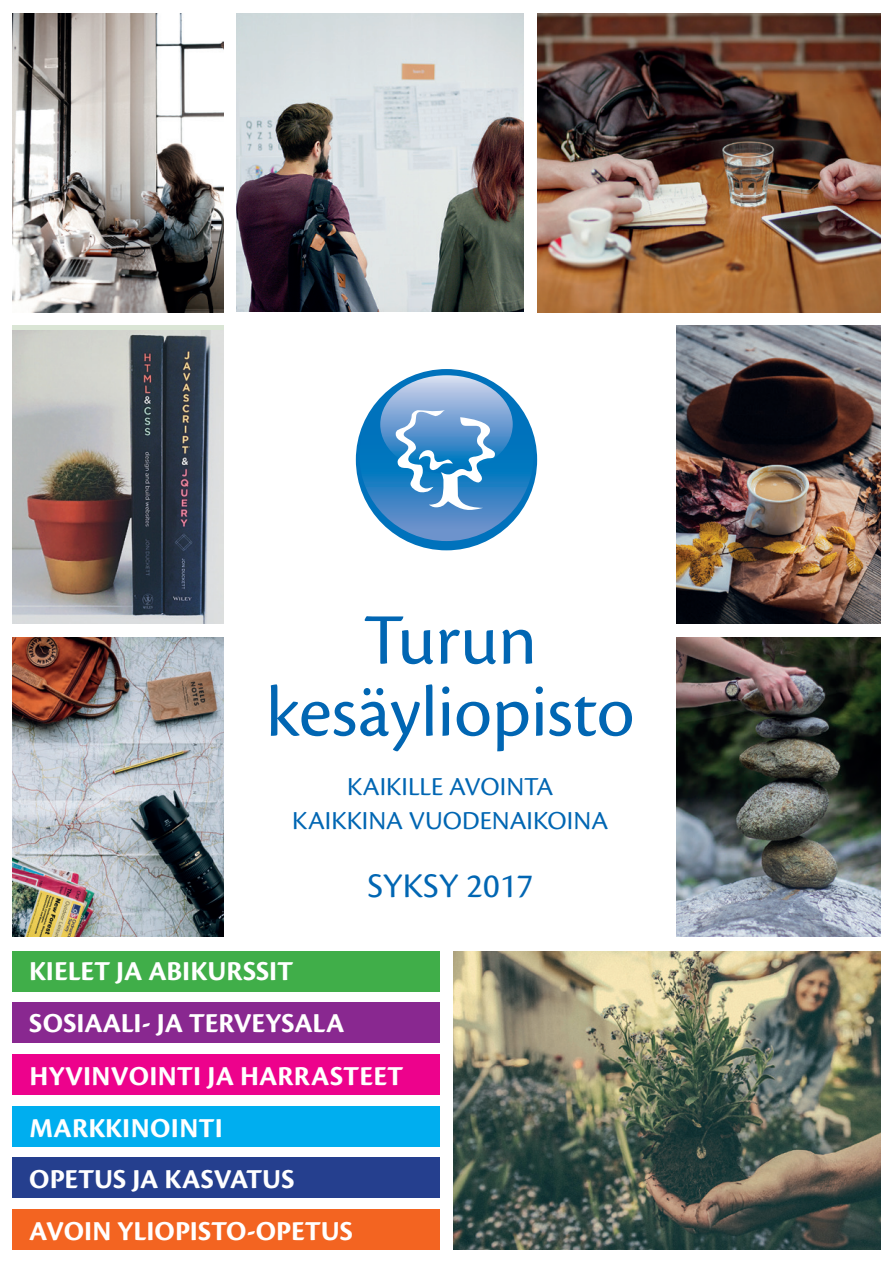
<style>
.page{position:relative;width:893px;height:1263px;background:#fff}
.page>*{position:absolute;margin:0;border:0;box-sizing:border-box;transform-origin:0 0}
.Ilmoittautumiset_ala{font:75px "Cronos Pro";color:#0166b3}
.Ilmoittautumiset_ala-2{font:36px "Cronos Pro";color:#0166b3}
.t1{font:700 28.5px "Cronos Pro";color:#fff}
.Ilmoittautumiset_ala-3{font:27px "Cronos Pro";color:#0166b3}
</style>
<div class="page">
<img style="left:237px;top:14px;width:286px;height:298px">
<img style="left:13px;top:14px;width:211px;height:298px">
<img style="left:537px;top:14px;width:343px;height:298px">
<img style="left:677px;top:326px;width:203px;height:298px">
<img style="left:454px;top:951px;width:426px;height:298px">
<img style="left:13px;top:330px;width:211px;height:294px">
<img style="left:13px;top:638px;width:211px;height:299px">
<img style="left:677px;top:638px;width:203px;height:299px">
<div style="left:356px;top:369px;width:181px;height:181px;background:#0072bc;border-radius:50%"></div>
<svg style="left:359px;top:370px;width:175px;height:171px"></svg>
<div style="left:13px;top:951px;width:427px;height:40px;background:#40ae49"></div>
<div style="left:13px;top:1003px;width:427px;height:40px;background:#892890"></div>
<div style="left:13px;top:1054px;width:427px;height:40px;background:#ed028c"></div>
<div style="left:13px;top:1157px;width:427px;height:40px;background:#253f8e"></div>
<div style="left:13px;top:1106px;width:427px;height:40px;background:#00aeef"></div>
<div style="left:13px;top:1209px;width:427px;height:40px;background:#f36421"></div>
<p class="Ilmoittautumiset_ala" style="left:363px;top:597px;width:175px">Turun</p>
<p class="Ilmoittautumiset_ala" style="left:266px;top:669px;width:370px">kesäyliopisto</p>
<p class="Ilmoittautumiset_ala-3" style="left:347px;top:771px;width:208px">KAIKILLE AVOINTA</p>
<p class="Ilmoittautumiset_ala-3" style="left:292px;top:805px;width:318px">KAIKKINA VUODENAIKOINA</p>
<p class="Ilmoittautumiset_ala-2" style="left:367px;top:865px;width:167px">SYKSY 2017</p>
<p class="t1" style="left:29px;top:954px;width:265px">KIELET JA ABIKURSSIT</p>
<p class="t1" style="left:29px;top:1007px;width:317px">SOSIAALI- JA TERVEYSALA</p>
<p class="t1" style="left:29px;top:1059px;width:375px">HYVINVOINTI JA HARRASTEET</p>
<p class="t1" style="left:29px;top:1111px;width:195px">MARKKINOINTI</p>
<p class="t1" style="left:29px;top:1163px;width:267px">OPETUS JA KASVATUS</p>
<p class="t1" style="left:29px;top:1215px;width:325px">AVOIN YLIOPISTO-OPETUS</p>
</div>
